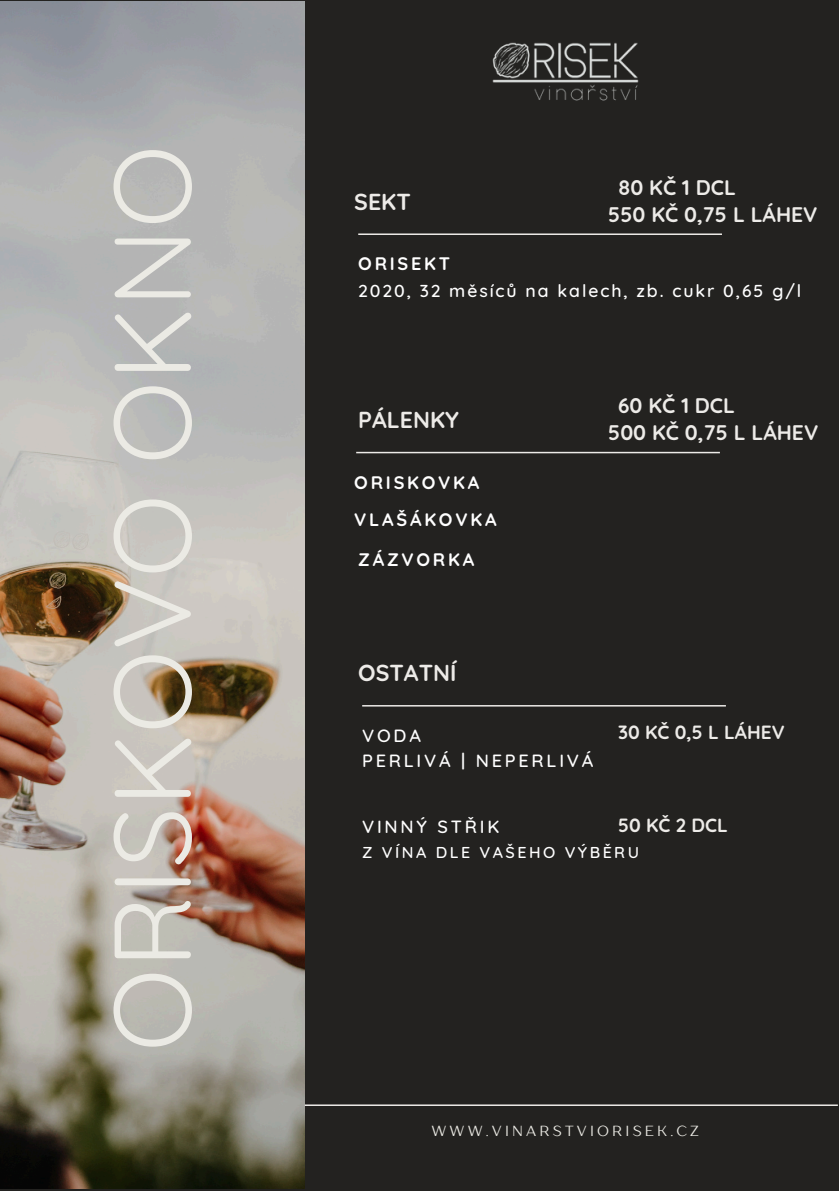
<style>
.page{position:relative;width:839px;height:1191px;background:#fff}
.page>*{position:absolute;margin:0;border:0;box-sizing:border-box;transform-origin:0 0}
.t1{font:109px "Quicksand";color:#ebeae4}
.t2{font:700 23px "Quicksand";color:#edebe8}
.t3{font:700 21px "Quicksand";color:#edebe8}
.t4{font:700 19px "Quicksand";color:#edebe8}
.t5{font:700 18px "Quicksand";letter-spacing:.155em;color:#fff}
.t6{font:500 18px "Quicksand";letter-spacing:.155em;color:#fff}
.t7{font:500 17.6px "Quicksand";letter-spacing:.11em;color:#fff}
.t8{font:500 16px "Quicksand";letter-spacing:.155em;color:#fff}
.t9{font:14.6px "TT Drugs";letter-spacing:.22em;color:#ebeae4}
</style>
<div class="page">
<div style="left:0;top:0;width:838px;height:1191px;background:#232220"></div>
<img style="left:0;top:2px;width:304px;height:1186px">
<hr style="left:305px;top:1104px;width:532px;height:2px;background:#edebe8">
<hr style="left:358px;top:233px;width:364px;height:2px;background:#edebe8">
<img style="left:492px;top:42px;width:147px;height:59px">
<hr style="left:356px;top:452px;width:363px;height:1px;background:#edebe8">
<hr style="left:362px;top:705px;width:363px;height:2px;background:#edebe8">
<p class="t1" style="left:82px;top:1052px;width:909px;rotate:-90deg">ORISKOVO OKNO</p>
<h1 class="t2" style="left:354px;top:187px;width:58px">SEKT</h1>
<p class="t3" style="left:618px;top:174px;width:119px">80 KČ 1 DCL</p>
<h2 class="t3" style="left:608px;top:201px;width:211px">550 KČ 0,75 L LÁHEV</h2>
<h2 class="t5" style="left:358px;top:252px;width:93px">ORISEKT</h2>
<h2 class="t7" style="left:358px;top:280px;width:444px">2020, 32 měsíců na kalech, zb. cukr 0,65 g/l</h2>
<p class="t2" style="left:358px;top:405px;width:102px">PÁLENKY</p>
<p class="t5" style="left:354px;top:471px;width:127px">ORISKOVKA</p>
<h4 class="t5" style="left:354px;top:508px;width:144px">VLAŠÁKOVKA</h4>
<h2 class="t5" style="left:358px;top:548px;width:118px">ZÁZVORKA</h2>
<h3 class="t3" style="left:618px;top:392px;width:118px">60 KČ 1 DCL</h3>
<h3 class="t3" style="left:608px;top:419px;width:212px">500 KČ 0,75 L LÁHEV</h3>
<h2 class="t2" style="left:358px;top:658px;width:100px">OSTATNÍ</h2>
<h2 class="t6" style="left:362px;top:724px;width:60px">VODA</h2>
<p class="t6" style="left:362px;top:749px;width:233px">PERLIVÁ | NEPERLIVÁ</p>
<p class="t4" style="left:618px;top:720px;width:168px">30 KČ 0,5 L LÁHEV</p>
<h2 class="t4" style="left:618px;top:813px;width:111px">50 KČ 2 DCL</h2>
<p class="t6" style="left:362px;top:815px;width:139px">VINNÝ STŘIK</p>
<p class="t8" style="left:362px;top:842px;width:278px">Z VÍNA DLE VAŠEHO VÝBĚRU</p>
<p class="t9" style="left:431px;top:1122px;width:269px">WWW.VINARSTVIORISEK.CZ</p>
</div>
